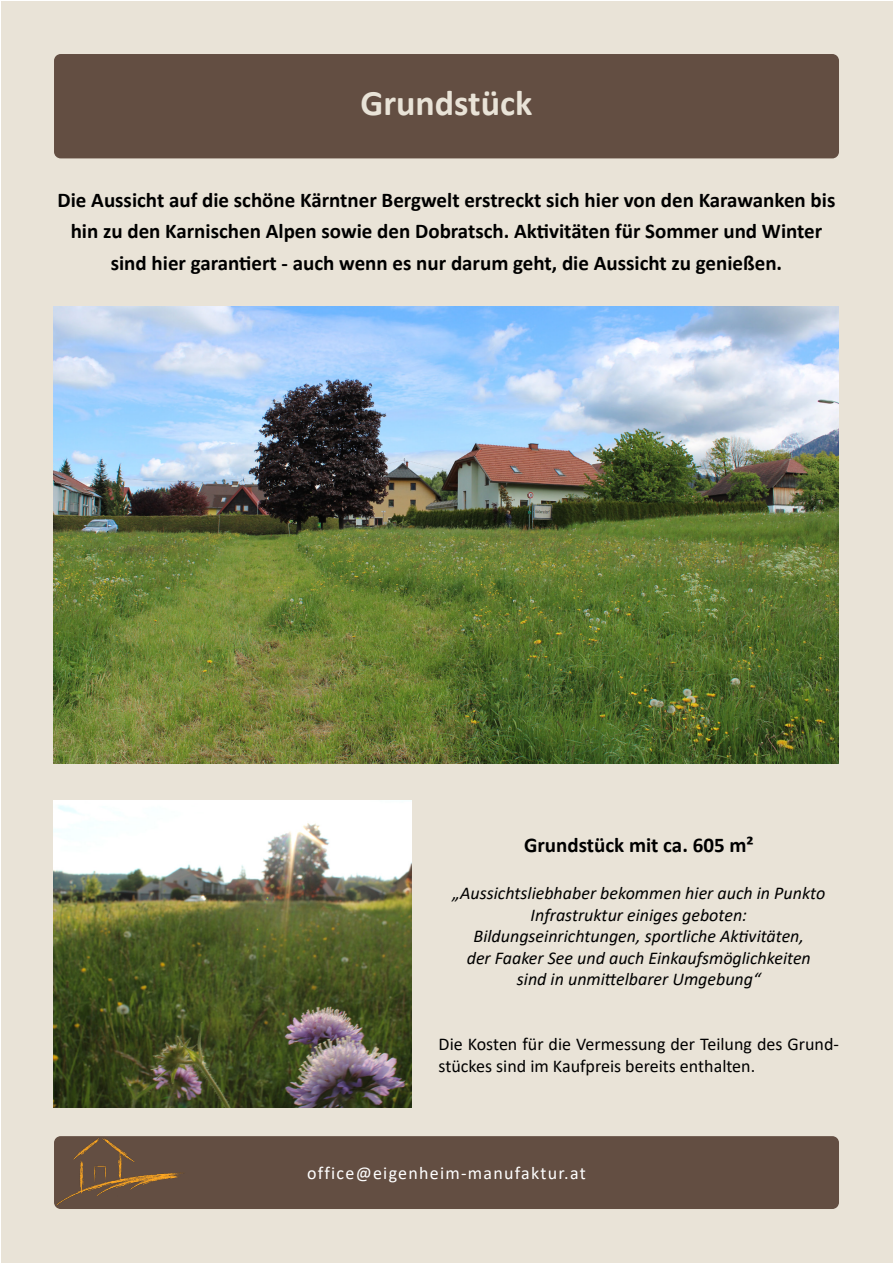
<style>
.page{position:relative;width:893px;height:1263px;background:#fff}
.page>*{position:absolute;margin:0;border:0;box-sizing:border-box;transform-origin:0 0}
.t1{font:700 36px "Calibri";color:#e9e3d7}
.t2{font:700 21px/31.5px "Calibri";color:#000;text-align:center}
.t3{font:italic 18px/21.6px "Calibri";color:#000;text-align:center}
.t4{font:18px/21.6px "Calibri";color:#000}
.t5{font:18px "Calibri";letter-spacing:.07em;color:#fff}
</style>
<div class="page">
<div style="left:1px;top:1px;width:891px;height:1261px;background:#e9e3d7"></div>
<div style="left:54px;top:1136px;width:785px;height:73px;background:#634e42;border-radius:7px"></div>
<img style="left:54px;top:1136px;width:132px;height:73px">
<div style="left:54px;top:54px;width:785px;height:104px;background:#634e42;border-radius:7px"></div>
<img style="left:54px;top:306px;width:785px;height:457px">
<img style="left:54px;top:800px;width:358px;height:308px">
<h1 class="t1" style="left:361px;top:77px;width:173px">Grundstück</h1>
<p class="t2" style="left:58px;top:184px;width:779px">Die Aussicht auf die schöne Kärntner Bergwelt erstreckt sich hier von den Karawanken bis hin zu den Karnischen Alpen sowie den Dobratsch. Aktivitäten für Sommer und Winter sind hier garantiert - auch wenn es nur darum geht, die Aussicht zu genießen.</p>
<p class="t2" style="left:524px;top:829px;width:231px">Grundstück mit ca. 605 m²</p>
<p class="t3" style="left:452px;top:881px;width:374px">„Aussichtsliebhaber bekommen hier auch in Punkto Infrastruktur einiges geboten:<br>Bildungseinrichtungen, sportliche Aktivitäten,<br>der Faaker See und auch Einkaufsmöglichkeiten sind in unmittelbarer Umgebung“</p>
<p class="t4" style="left:439px;top:1033px;width:402px">Die Kosten für die Vermessung der Teilung des Grund&shy;stückes sind im Kaufpreis bereits enthalten.</p>
<p class="t5" style="left:307px;top:1161px;width:280px">office@eigenheim-manufaktur.at</p>
</div>
